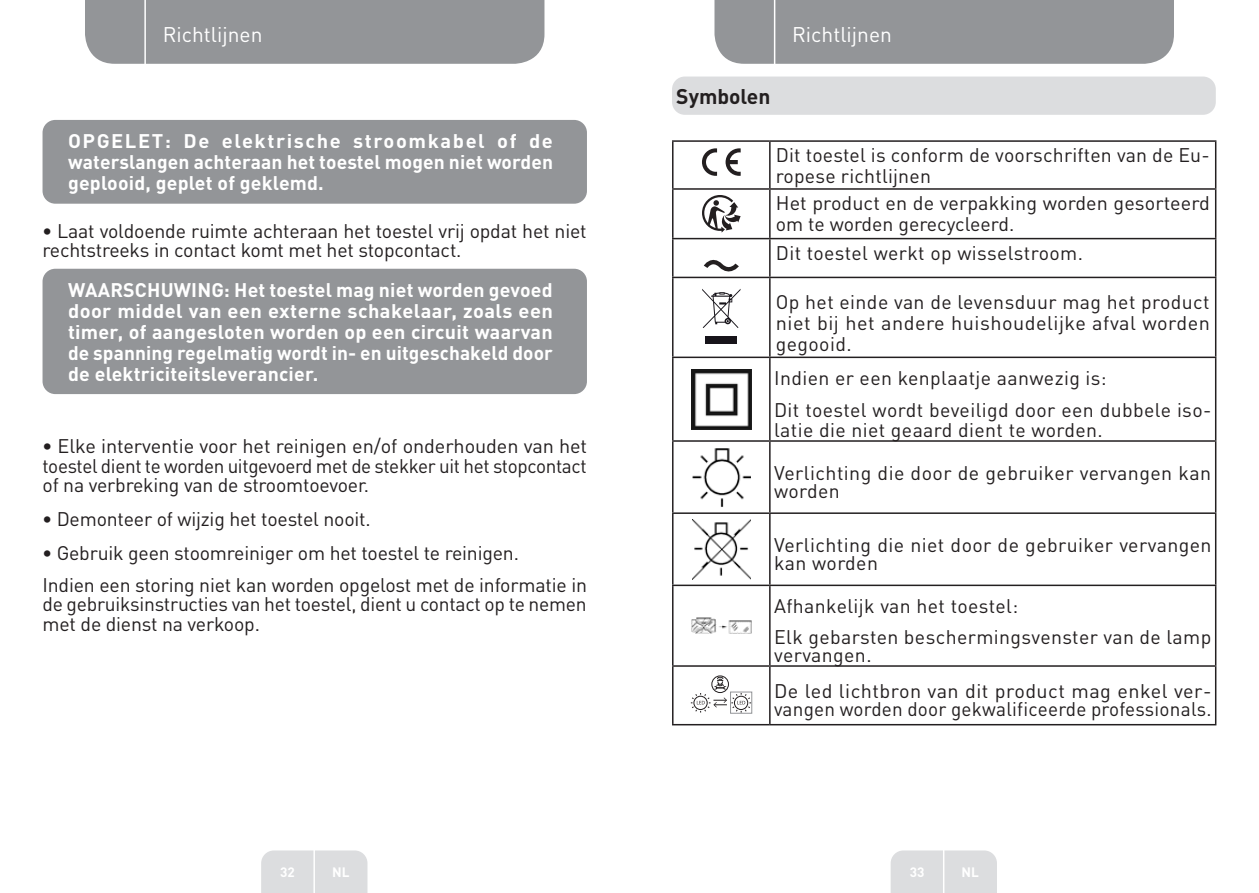
<style>
.page{position:relative;width:1259px;height:893px;background:#fff}
.page>*{position:absolute;margin:0;border:0;box-sizing:border-box;transform-origin:0 0}
.t1{font:21px "DIN Pro";color:#fff}
.Headline-01{font:700 21px "DIN Pro";color:#231f20}
.Large_Text__3_2_mm{font:19.5px/19.5px "DIN Pro";letter-spacing:.01em;color:#231f20}
.Large_Text__3_2_mm-2{font:700 19.5px/21px "DIN Pro";letter-spacing:.005em;color:#fff;text-align:justify}
.Large_Text__3_2_mm-3{font:19.5px/19.5px "DIN Pro";letter-spacing:-.01em;color:#231f20}
.t2{font:700 13.5px "DIN Pro";color:#fff}
.s1{font-weight:700}
</style>
<div class="page">
<div style="left:85px;top:0;width:459px;height:64px;background:#939598"></div>
<div style="left:714px;top:0;width:460px;height:64px;background:#939598"></div>
<div style="left:261px;top:850px;width:106px;height:43px;background:#dcdddf"></div>
<div style="left:890px;top:850px;width:107px;height:43px;background:#dcdddf"></div>
<hr style="left:313px;top:833px;width:2px;height:60px;background:#fff">
<hr style="left:943px;top:833px;width:1px;height:60px;background:#fff">
<hr style="left:144px;top:0;width:2px;height:66px;background:#fff">
<hr style="left:774px;top:0;width:1px;height:66px;background:#fff">
<div style="left:43px;top:120px;width:544px;height:84px;background:#939598;border-radius:13px"></div>
<div style="left:43px;top:269px;width:544px;height:125px;background:#939598;border-radius:13px"></div>
<div style="left:672px;top:77px;width:543px;height:38px;background:#dcdddf;border-radius:13px"></div>
<hr style="left:672px;top:140px;width:98px;height:2px;background:#231f20">
<hr style="left:672px;top:142px;width:1px;height:46px;background:#231f20">
<hr style="left:770px;top:140px;width:446px;height:2px;background:#231f20">
<hr style="left:769px;top:142px;width:1px;height:46px;background:#231f20">
<hr style="left:1215px;top:142px;width:1px;height:46px;background:#231f20">
<hr style="left:672px;top:188px;width:98px;height:2px;background:#231f20">
<hr style="left:672px;top:190px;width:1px;height:48px;background:#231f20">
<hr style="left:770px;top:188px;width:446px;height:2px;background:#231f20">
<hr style="left:769px;top:190px;width:1px;height:48px;background:#231f20">
<hr style="left:1215px;top:190px;width:1px;height:48px;background:#231f20">
<hr style="left:672px;top:238px;width:98px;height:1px;background:#231f20">
<hr style="left:672px;top:239px;width:1px;height:38px;background:#231f20">
<hr style="left:770px;top:238px;width:446px;height:1px;background:#231f20">
<hr style="left:769px;top:239px;width:1px;height:38px;background:#231f20">
<hr style="left:1215px;top:239px;width:1px;height:38px;background:#231f20">
<hr style="left:672px;top:277px;width:98px;height:1px;background:#231f20">
<hr style="left:672px;top:278px;width:1px;height:79px;background:#231f20">
<hr style="left:770px;top:277px;width:446px;height:1px;background:#231f20">
<hr style="left:769px;top:278px;width:1px;height:79px;background:#231f20">
<hr style="left:1215px;top:278px;width:1px;height:79px;background:#231f20">
<hr style="left:672px;top:357px;width:98px;height:1px;background:#231f20">
<hr style="left:672px;top:358px;width:1px;height:82px;background:#231f20">
<hr style="left:770px;top:357px;width:446px;height:1px;background:#231f20">
<hr style="left:769px;top:358px;width:1px;height:82px;background:#231f20">
<hr style="left:1215px;top:358px;width:1px;height:82px;background:#231f20">
<hr style="left:672px;top:440px;width:98px;height:2px;background:#231f20">
<hr style="left:672px;top:442px;width:1px;height:70px;background:#231f20">
<hr style="left:770px;top:440px;width:446px;height:2px;background:#231f20">
<hr style="left:769px;top:442px;width:1px;height:70px;background:#231f20">
<hr style="left:1215px;top:442px;width:1px;height:70px;background:#231f20">
<hr style="left:672px;top:512px;width:98px;height:2px;background:#231f20">
<hr style="left:672px;top:514px;width:1px;height:71px;background:#231f20">
<hr style="left:770px;top:512px;width:446px;height:2px;background:#231f20">
<hr style="left:769px;top:514px;width:1px;height:71px;background:#231f20">
<hr style="left:1215px;top:514px;width:1px;height:71px;background:#231f20">
<hr style="left:672px;top:585px;width:98px;height:1px;background:#231f20">
<hr style="left:672px;top:586px;width:1px;height:79px;background:#231f20">
<hr style="left:770px;top:585px;width:446px;height:1px;background:#231f20">
<hr style="left:769px;top:586px;width:1px;height:79px;background:#231f20">
<hr style="left:1215px;top:586px;width:1px;height:79px;background:#231f20">
<hr style="left:672px;top:665px;width:98px;height:2px;background:#231f20">
<hr style="left:672px;top:667px;width:1px;height:57px;background:#231f20">
<hr style="left:770px;top:665px;width:446px;height:2px;background:#231f20">
<hr style="left:769px;top:667px;width:1px;height:57px;background:#231f20">
<hr style="left:1215px;top:667px;width:1px;height:57px;background:#231f20">
<hr style="left:672px;top:724px;width:98px;height:1px;background:#231f20">
<hr style="left:770px;top:724px;width:446px;height:1px;background:#231f20">
<svg style="left:702px;top:148px;width:15px;height:28px"></svg>
<svg style="left:725px;top:148px;width:15px;height:28px"></svg>
<svg style="left:702px;top:195px;width:38px;height:38px"></svg>
<svg style="left:703px;top:259px;width:36px;height:13px"></svg>
<svg style="left:702px;top:289px;width:38px;height:39px"></svg>
<div style="left:705px;top:336px;width:32px;height:7px;background:#17141a"></div>
<img style="left:692px;top:370px;width:59px;height:59px">
<img style="left:692px;top:448px;width:59px;height:59px">
<img style="left:692px;top:520px;width:59px;height:59px">
<img style="left:691px;top:618px;width:60px;height:16px">
<div style="left:730px;top:692px;width:22px;height:21px;border:1px solid #939598"></div>
<div style="left:711px;top:676px;width:18px;height:17px;border:1px solid #231f20;border-radius:50%"></div>
<svg style="left:691px;top:677px;width:60px;height:35px"></svg>
<p class="t1" style="left:163px;top:20px;width:101px">Richtlijnen</p>
<p class="t1" style="left:792px;top:20px;width:101px">Richtlijnen</p>
<p class="Large_Text__3_2_mm-2" style="left:68px;top:130px;width:486px">OPGELET: De elektrische stroomkabel of de waterslangen achteraan het toestel mogen niet worden geplooid, geplet of geklemd.</p>
<p class="Large_Text__3_2_mm-3" style="left:43px;top:220px;width:546px"><span class="s1">•</span> Laat voldoende ruimte achteraan het toestel vrij opdat het niet rechtstreeks in contact komt met het stopcontact.</p>
<p class="Large_Text__3_2_mm-2" style="left:68px;top:279px;width:486px">WAARSCHUWING: Het toestel mag niet worden gevoed door middel van een externe schakelaar, zoals een timer, of aangesloten worden op een circuit waarvan de spanning regelmatig wordt in- en uitgeschakeld door de elektriciteitsleverancier.</p>
<p class="Large_Text__3_2_mm" style="left:43px;top:435px;width:546px;text-align:justify"><span class="s1">•</span> Elke interventie voor het reinigen en/of onderhouden van het toestel dient te worden uitgevoerd met de stekker uit het stopcontact of na verbreking van de stroomtoevoer.</p>
<p class="Large_Text__3_2_mm-3" style="left:43px;top:508px;width:330px"><span class="s1">•</span> Demonteer of wijzig het toestel nooit.</p>
<p class="Large_Text__3_2_mm-3" style="left:43px;top:542px;width:478px"><span class="s1">•</span> Gebruik geen stoomreiniger om het toestel te reinigen.</p>
<p class="Large_Text__3_2_mm" style="left:43px;top:574px;width:546px;text-align:justify">Indien een storing niet kan worden opgelost met de informatie in de gebruiksinstructies van het toestel, dient u contact op te nemen met de dienst na verkoop.</p>
<p class="Headline-01" style="left:676px;top:82px;width:96px">Symbolen</p>
<p class="Large_Text__3_2_mm" style="left:776px;top:144px;width:435px;line-height:21px">Dit toestel is conform de voorschriften van de Eu&shy;ropese richtlijnen</p>
<p class="Large_Text__3_2_mm" style="left:776px;top:192px;width:435px;line-height:21px">Het product en de verpakking worden gesorteerd om te worden gerecycleerd.</p>
<p class="Large_Text__3_2_mm" style="left:776px;top:242px;width:308px">Dit toestel werkt op wisselstroom.</p>
<p class="Large_Text__3_2_mm" style="left:776px;top:291px;width:435px;line-height:21px;text-align:justify">Op het einde van de levensduur mag het product niet bij het andere huishoudelijke afval worden gegooid.</p>
<p class="Large_Text__3_2_mm" style="left:774px;top:367px;width:334px">Indien er een kenplaatje aanwezig is:</p>
<p class="Large_Text__3_2_mm" style="left:774px;top:400px;width:439px">Dit toestel wordt beveiligd door een dubbele iso&shy;latie die niet geaard dient te worden.</p>
<p class="Large_Text__3_2_mm" style="left:774px;top:463px;width:438px;line-height:18px">Verlichting die door de gebruiker vervangen kan worden</p>
<p class="Large_Text__3_2_mm" style="left:774px;top:535px;width:439px;line-height:18px">Verlichting die niet door de gebruiker vervangen kan worden</p>
<p class="Large_Text__3_2_mm" style="left:774px;top:595px;width:246px">Afhankelijk van het toestel:</p>
<p class="Large_Text__3_2_mm" style="left:774px;top:627px;width:439px;line-height:18px">Elk gebarsten beschermingsvenster van de lamp vervangen.</p>
<p class="Large_Text__3_2_mm" style="left:774px;top:681px;width:439px;line-height:18px">De led lichtbron van dit product mag enkel ver&shy;vangen worden door gekwalificeerde professionals.</p>
<p class="t2" style="left:280px;top:863px;width:16px">32</p>
<p class="t2" style="left:332px;top:863px;width:19px">NL</p>
<p class="t2" style="left:909px;top:863px;width:16px">33</p>
<p class="t2" style="left:961px;top:863px;width:19px">NL</p>
</div>
